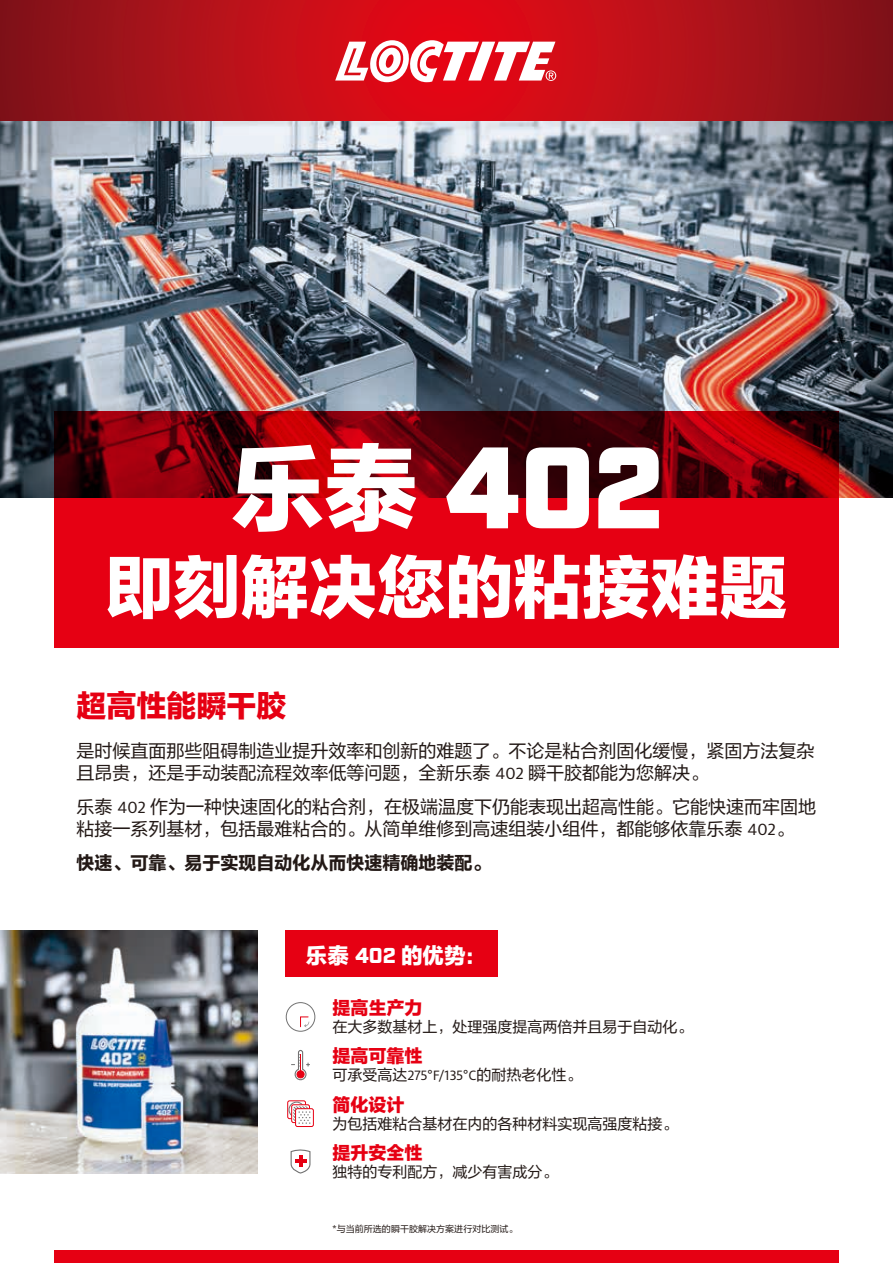
<style>
.page{position:relative;width:893px;height:1263px;background:#fff}
.page>*{position:absolute;margin:0;border:0;box-sizing:border-box;transform-origin:0 0}
.t1{font:900 115.5px "Industry";color:#fff}
.t2{font:68.25px "FZLTTHJW GB1 0";color:#fff}
.t3{font:30px "FZLTTHJW GB1 0";color:#e60013}
.t4{font:21.6px "FZLTTHJW GB1 0";color:#fff}
.t5{font:18px/21.6px "FZLTHJW GB1 0";color:#231916}
.t6{font:18px "FZLTDHJW GB1 0";color:#231916}
.t7{font:18px "FZLTTHJW GB1 0";color:#e60013}
.t8{font:15px "FZLTHJW GB1 0";color:#231916}
.t9{font:9px "FZLTHJW GB1 0";letter-spacing:.005em;color:#231916}
.s1{font-family:"FZLTTHJW GB1 0";font-weight:400;font-size:94.5px}
.s2{font-family:"Henkel Milo"}
.s3{font-family:"Industry";font-weight:900}
</style>
<div class="page">
<img style="left:0;top:121px;width:893px;height:376px">
<svg style="left:0;top:0;width:893px;height:121px;background:#b21018"></svg>
<svg style="left:335px;top:40px;width:221px;height:42px"></svg>
<div style="left:54px;top:1250px;width:785px;height:13px;background:#e60013"></div>
<svg style="left:54px;top:411px;width:785px;height:237px;background:#b8000f"></svg>
<div style="left:286px;top:1002px;width:29px;height:30px;border:1px solid #727272;border-radius:50%"></div>
<svg style="left:300px;top:1016px;width:9px;height:12px"></svg>
<svg style="left:288px;top:1101px;width:18px;height:18px"></svg>
<div style="left:287px;top:1100px;width:19px;height:19px;border:1px solid #e60013;border-radius:2px"></div>
<div style="left:289px;top:1102px;width:15px;height:15px;border:1px solid #727272;border-radius:50%"></div>
<div style="left:291px;top:1104px;width:19px;height:19px;border:1px solid #e60013;border-radius:2px"></div>
<div style="left:295px;top:1108px;width:19px;height:19px;border:1px solid #e60013;border-radius:2px"></div>
<svg style="left:293px;top:1106px;width:17px;height:18px"></svg>
<svg style="left:291px;top:1050px;width:19px;height:31px"></svg>
<div style="left:286px;top:930px;width:212px;height:47px;background:#e60013"></div>
<img style="left:0;top:931px;width:258px;height:242px">
<svg style="left:290px;top:1149px;width:21px;height:25px"></svg>
<h1 class="t1" style="left:231px;top:419px;width:433px"><span class="s1">乐泰</span> 402</h1>
<h2 class="t2" style="left:105px;top:549px;width:684px">即刻解决您的粘接难题</h2>
<h3 class="t3" style="left:77px;top:689px;width:211px">超高性能瞬干胶</h3>
<p class="t5" style="left:77px;top:741px;width:739px">是时候直面那些阻碍制造业提升效率和创新的难题了。不论是粘合剂固化缓慢，紧固方法复杂且昂贵，还是手动装配流程效率低等问题，全新乐泰 <span class="s2">402</span> 瞬干胶都能为您解决。</p>
<p class="t5" style="left:77px;top:797px;width:741px">乐泰 <span class="s2">402</span> 作为一种快速固化的粘合剂，在极端温度下仍能表现出超高性能。它能快速而牢固地粘接一系列基材，包括最难粘合的。从简单维修到高速组装小组件，都能够依靠乐泰 <span class="s2">402</span>。</p>
<p class="t6" style="left:77px;top:853px;width:416px">快速、可靠、易于实现自动化从而快速精确地装配。</p>
<p class="t4" style="left:306px;top:943px;width:183px">乐泰 <span class="s3">402</span> 的优势：</p>
<p class="t7" style="left:333px;top:998px;width:92px">提高生产力</p>
<p class="t8" style="left:333px;top:1019px;width:362px">在大多数基材上，处理强度提高两倍并且易于自动化。</p>
<p class="t7" style="left:333px;top:1046px;width:92px">提高可靠性</p>
<p class="t8" style="left:333px;top:1067px;width:250px">可承受高达<span class="s2">275°F/135°C</span>的耐热老化性。</p>
<p class="t7" style="left:333px;top:1094px;width:74px">简化设计</p>
<p class="t8" style="left:333px;top:1115px;width:347px">为包括难粘合基材在内的各种材料实现高强度粘接。</p>
<p class="t7" style="left:333px;top:1142px;width:92px">提升安全性</p>
<p class="t8" style="left:333px;top:1163px;width:227px">独特的专利配方，减少有害成分。</p>
<p class="t9" style="left:333px;top:1224px;width:187px">*与当前所选的瞬干胶解决方案进行对比测试。</p>
</div>
